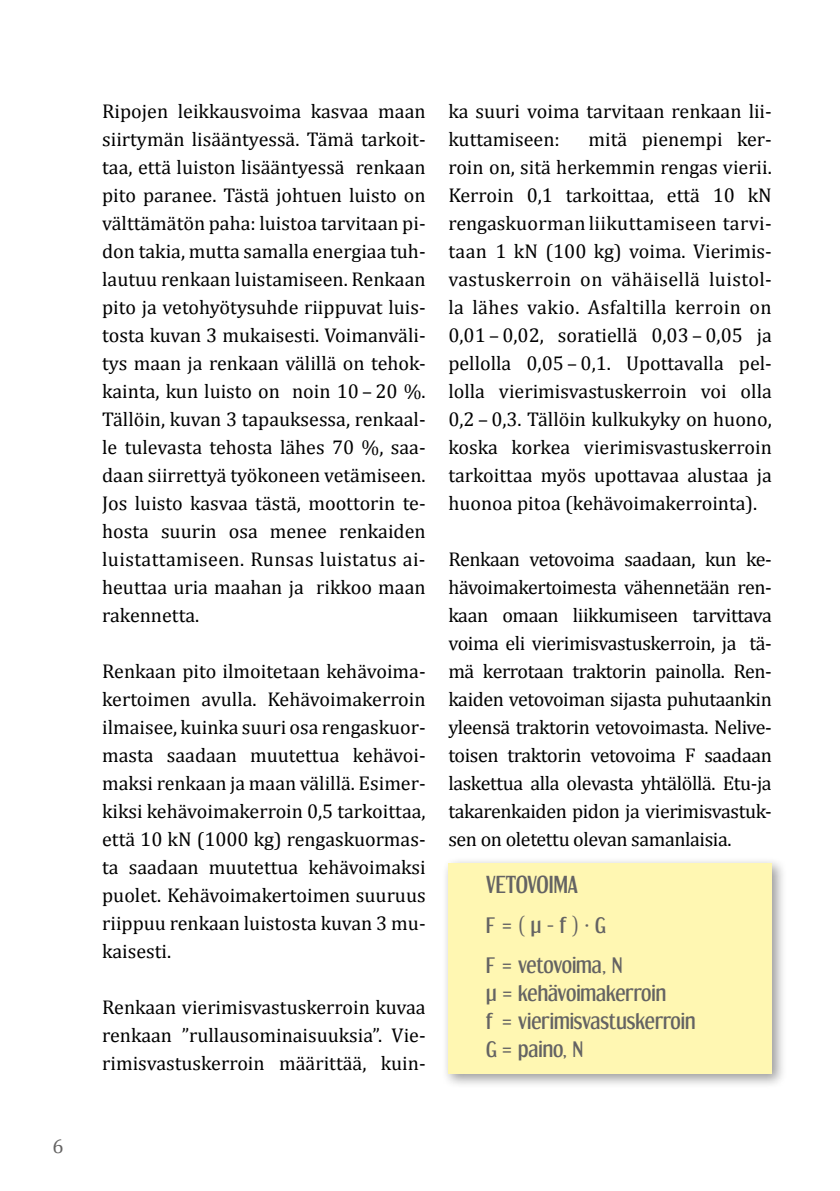
<style>
.page{position:relative;width:840px;height:1191px;background:#fff}
.page>*{position:absolute;margin:0;border:0;box-sizing:border-box;transform-origin:0 0}
.t1{font:22px "Dream Orphanage Rg";color:#646363}
.t2{font:20px/28px "Cambria";color:#000;text-align:justify}
.t3{font:20px/28px "Dream Orphanage Rg";color:#646363}
.t4{font:20px "Cambria";color:#646363}
</style>
<div class="page">
<div style="left:441px;top:856px;width:345px;height:232px;background:#000;opacity:.4"></div>
<div style="left:448px;top:863px;width:323px;height:210px;background:#fff7b2"></div>
<p class="t4" style="left:52px;top:1134px;width:13px">6</p>
<p class="t2" style="left:102px;top:97px;width:325px">Ripojen leikkausvoima kasvaa maan siirtymän lisääntyessä. Tämä tarkoit&shy;taa, että luiston lisääntyessä renkaan pito paranee. Tästä johtuen luisto on välttämätön paha: luistoa tarvitaan pi&shy;don takia, mutta samalla energiaa tuh&shy;lautuu renkaan luistamiseen. Renkaan pito ja vetohyötysuhde riippuvat luis&shy;tosta kuvan 3 mukaisesti. Voimanväli&shy;tys maan ja renkaan välillä on tehok&shy;kainta, kun luisto on noin 10 – 20 %.<br>Tällöin, kuvan 3 tapauksessa, renkaal&shy;le tulevasta tehosta lähes 70 %, saa&shy;daan siirrettyä työkoneen vetämiseen.<br>Jos luisto kasvaa tästä, moottorin te&shy;hosta suurin osa menee renkaiden luistattamiseen. Runsas luistatus ai&shy;heuttaa uria maahan ja rikkoo maan rakennetta.</p>
<p class="t2" style="left:102px;top:657px;width:325px">Renkaan pito ilmoitetaan kehävoima&shy;kertoimen avulla. Kehävoimakerroin ilmaisee, kuinka suuri osa rengaskuor&shy;masta saadaan muutettua kehävoi&shy;maksi renkaan ja maan välillä. Esimer&shy;kiksi kehävoimakerroin 0,5 tarkoittaa, että 10 kN (1000 kg) rengaskuormas&shy;ta saadaan muutettua kehävoimaksi puolet. Kehävoimakertoimen suuruus riippuu renkaan luistosta kuvan 3 mu&shy;kaisesti.</p>
<p class="t2" style="left:102px;top:993px;width:325px">Renkaan vierimisvastuskerroin kuvaa renkaan ”rullausominaisuuksia”. Vie&shy;rimisvastuskerroin määrittää, kuin-</p>
<p class="t2" style="left:448px;top:97px;width:325px">ka suuri voima tarvitaan renkaan lii&shy;kuttamiseen:</p>
<p class="t2" style="left:448px;top:125px;width:325px;text-indent:140px">mitä pienempi ker&shy;roin on, sitä herkemmin rengas vierii.<br>Kerroin 0,1 tarkoittaa, että 10 kN rengaskuorman liikuttamiseen tarvi&shy;taan 1 kN (100 kg) voima. Vierimis&shy;vastuskerroin on vähäisellä luistol&shy;la lähes vakio. Asfaltilla kerroin on 0,01 – 0,02, soratiellä 0,03 – 0,05 ja pellolla 0,05 – 0,1. Upottavalla pel&shy;lolla vierimisvastuskerroin voi olla 0,2 – 0,3. Tällöin kulkukyky on huono, koska korkea vierimisvastuskerroin tarkoittaa myös upottavaa alustaa ja huonoa pitoa (kehävoimakerrointa).</p>
<p class="t2" style="left:448px;top:545px;width:325px">Renkaan vetovoima saadaan, kun ke&shy;hävoimakertoimesta vähennetään ren&shy;kaan omaan liikkumiseen tarvittava voima eli vierimisvastuskerroin, ja tä&shy;mä kerrotaan traktorin painolla. Ren&shy;kaiden vetovoiman sijasta puhutaankin yleensä traktorin vetovoimasta. Nelive&shy;toisen traktorin vetovoima F saadaan laskettua alla olevasta yhtälöllä. Etu-ja takarenkaiden pidon ja vierimisvastuk&shy;sen on oletettu olevan samanlaisia.</p>
<p class="t1" style="left:486px;top:871px;width:93px">VETOVOIMA</p>
<p class="t3" style="left:486px;top:905px;width:138px;line-height:40px">F = (μ-f)·G<br>F = vetovoima, N</p>
<p class="t3" style="left:486px;top:979px;width:211px">μ = kehävoimakerroin<br>f = vierimisvastuskerroin<br>G = paino, N</p>
</div>
